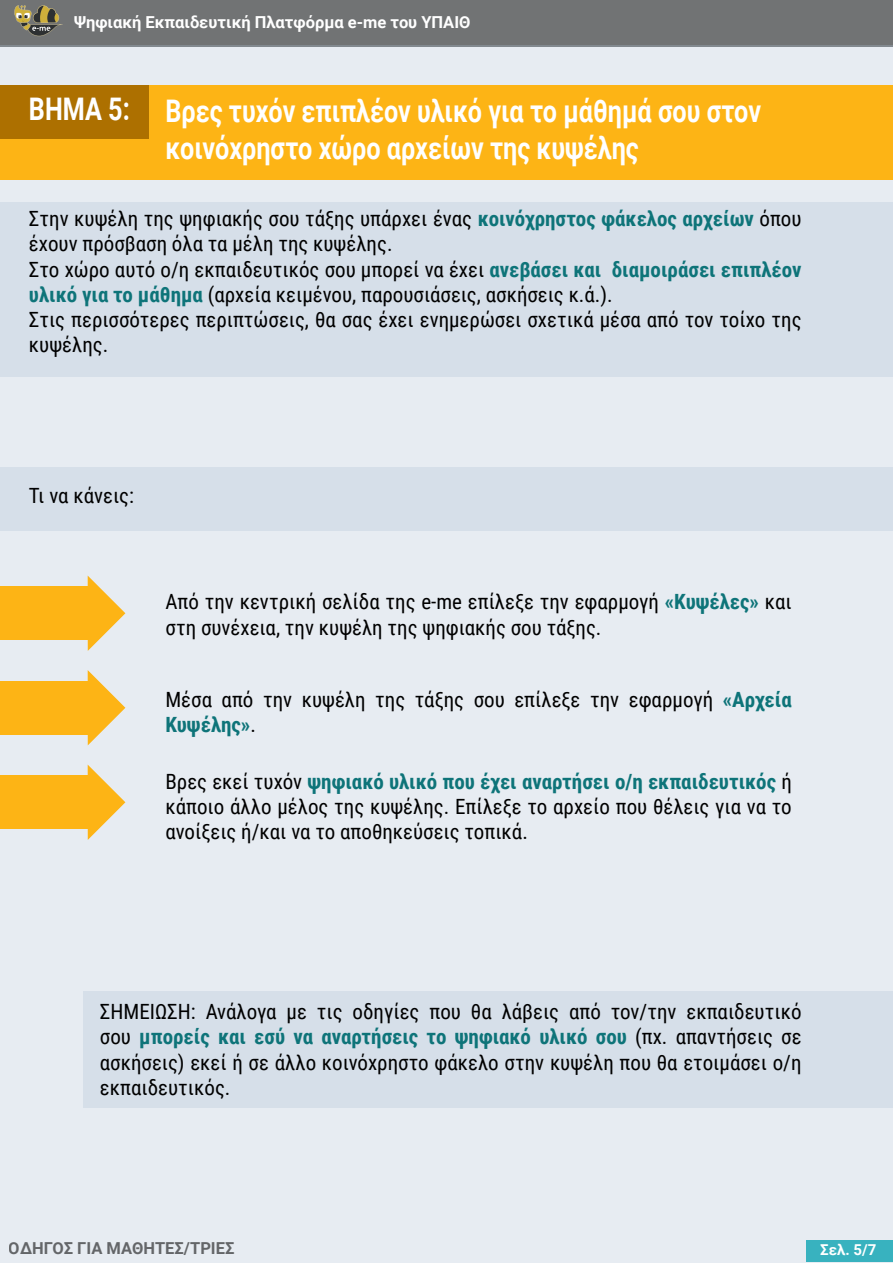
<style>
.page{position:relative;width:893px;height:1263px;background:#fff}
.page>*{position:absolute;margin:0;border:0;box-sizing:border-box;transform-origin:0 0}
.t1{font:700 31.05px/37.3px "Roboto";color:#fff;text-align:center;scale:.81 1}
.t2{font:21px/25.2px "Roboto Condensed";color:#000}
.t3{font:700 16.5px "Roboto";color:#fff}
.t4{font:700 16.5px "Roboto";color:#000}
.t5{font:700 15px "Roboto";color:#fff}
.s1{font-weight:700;color:#0e7479}
</style>
<div class="page">
<div style="left:0;top:0;width:893px;height:47px;background:#717374"></div>
<svg style="left:14px;top:5px;width:49px;height:31px"></svg>
<div style="left:1px;top:46px;width:892px;height:1217px;background:#e7ecf2"></div>
<div style="left:1px;top:202px;width:892px;height:174px;background:#d6dfe9"></div>
<div style="left:1px;top:468px;width:892px;height:63px;background:#d6dfe9"></div>
<div style="left:807px;top:1240px;width:86px;height:22px;background:#38b2bf"></div>
<div style="left:0;top:85px;width:893px;height:94px;background:#fdb415"></div>
<div style="left:0;top:85px;width:148px;height:53px;background:#ad7000"></div>
<div style="left:0;top:681px;width:90px;height:53px;background:#fdb415"></div>
<svg style="left:88px;top:670px;width:37px;height:75px"></svg>
<div style="left:0;top:776px;width:90px;height:53px;background:#fdb415"></div>
<svg style="left:88px;top:765px;width:37px;height:75px"></svg>
<div style="left:0;top:587px;width:90px;height:53px;background:#fdb415"></div>
<svg style="left:88px;top:576px;width:37px;height:75px"></svg>
<div style="left:83px;top:991px;width:810px;height:117px;background:#d6dfe9"></div>
<p class="t3" style="left:74px;top:10px;width:398px">Ψηφιακή Εκπαιδευτική Πλατφόρμα e-me του ΥΠΑΙΘ</p>
<h1 class="t1" style="left:29px;top:91px;width:905px">ΒΗΜΑ 5: Βρες τυχόν επιπλέον υλικό για το μάθημά σου στον κοινόχρηστο χώρο αρχείων της κυψέλης</h1>
<p class="t2" style="left:29px;top:205px;width:774px">Στην κυψέλη της ψηφιακής σου τάξης υπάρχει ένας <span class="s1">κοινόχρηστος φάκελος αρχείων</span> όπου έχουν πρόσβαση όλα τα μέλη της κυψέλης.<br>Στο χώρο αυτό ο/η εκπαιδευτικός σου μπορεί να έχει <span class="s1">ανεβάσει και διαμοιράσει επιπλέον υλικό για το μάθημα</span> (αρχεία κειμένου, παρουσιάσεις, ασκήσεις κ.ά.).<br>Στις περισσότερες περιπτώσεις, θα σας έχει ενημερώσει σχετικά μέσα από τον τοίχο της κυψέλης.</p>
<p class="t2" style="left:29px;top:482px;width:106px">Τι να κάνεις:</p>
<p class="t2" style="left:165px;top:588px;width:628px">Από την κεντρική σελίδα της e-me επίλεξε την εφαρμογή <span class="s1">«Κυψέλες»</span> και στη συνέχεια, την κυψέλη της ψηφιακής σου τάξης.</p>
<p class="t2" style="left:165px;top:686px;width:628px">Μέσα από την κυψέλη της τάξης σου επίλεξε την εφαρμογή <span class="s1">«Αρχεία<br>Κυψέλης»</span>.</p>
<p class="t2" style="left:165px;top:768px;width:628px;text-align:justify">Βρες εκεί τυχόν <span class="s1">ψηφιακό υλικό που έχει αναρτήσει ο/η εκπαιδευτικός</span> ή κάποιο άλλο μέλος της κυψέλης. Επίλεξε το αρχείο που θέλεις για να το ανοίξεις ή/και να το αποθηκεύσεις τοπικά.</p>
<p class="t2" style="left:100px;top:998px;width:703px;text-align:justify">ΣΗΜΕΙΩΣΗ: Ανάλογα με τις οδηγίες που θα λάβεις από τον/την εκπαιδευτικό σου <span class="s1">μπορείς και εσύ να αναρτήσεις το ψηφιακό υλικό σου</span> (πχ. απαντήσεις σε ασκήσεις) εκεί ή σε άλλο κοινόχρηστο φάκελο στην κυψέλη που θα ετοιμάσει ο/η εκπαιδευτικός.</p>
<p class="t4" style="left:9px;top:1236px;width:227px">ΟΔΗΓΟΣ ΓΙΑ ΜΑΘΗΤΕΣ/ΤΡΙΕΣ</p>
<p class="t5" style="left:820px;top:1239px;width:57px">Σελ. 5/7</p>
</div>
